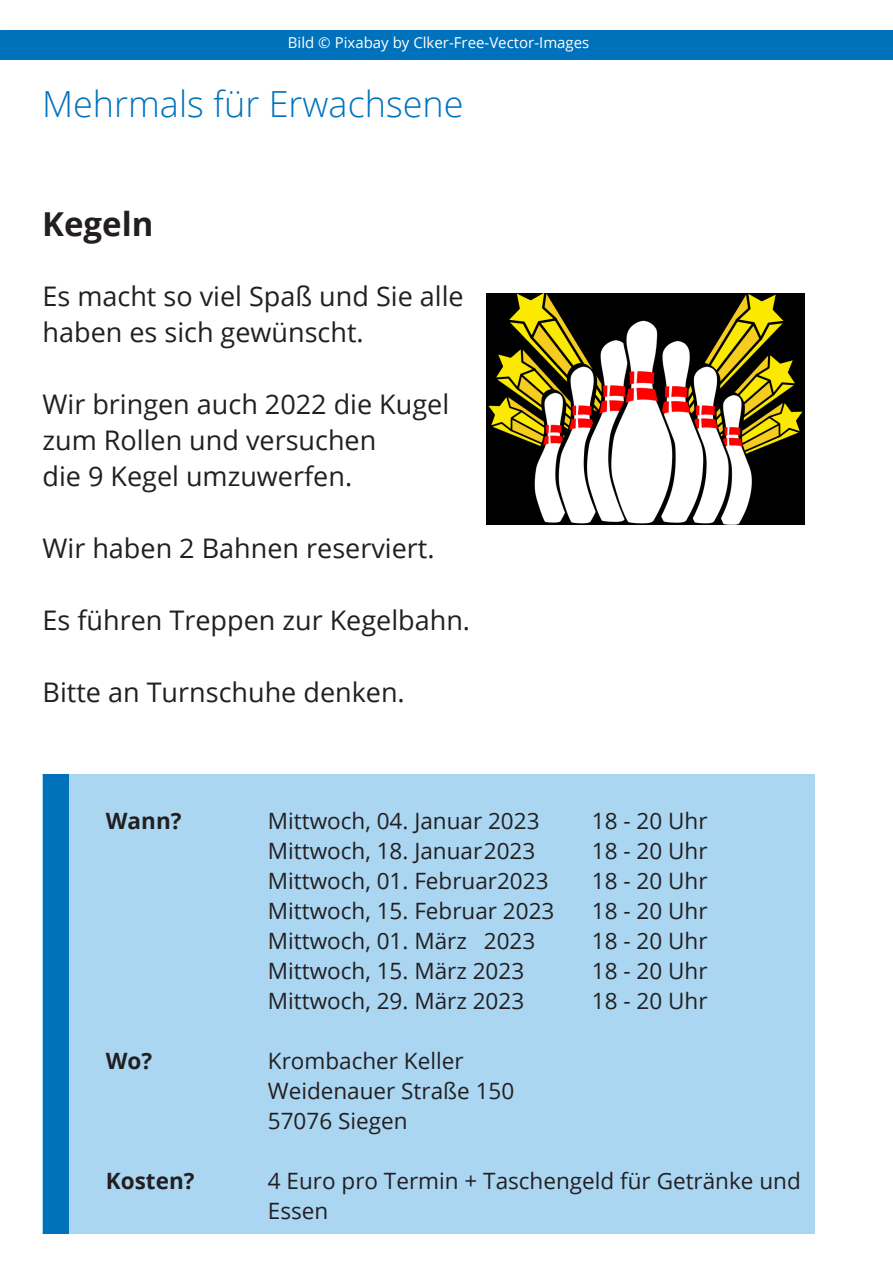
<style>
.page{position:relative;width:893px;height:1263px;background:#fff}
.page>*{position:absolute;margin:0;border:0;box-sizing:border-box;transform-origin:0 0}
.t1{font:300 36px "Open Sans";color:#0072bc}
.t2{font:700 33px "Open Sans";color:#231f20}
.t3{font:27px/36px "Open Sans";color:#231f20}
.t4{font:22.5px/30px "Open Sans";color:#231f20}
.t5{font:700 22.5px "Open Sans";color:#231f20}
.t6{font:15px "Open Sans";color:#fff}
</style>
<div class="page">
<div style="left:0;top:30px;width:893px;height:30px;background:#0072bc"></div>
<img style="left:487px;top:293px;width:317px;height:231px">
<div style="left:42px;top:774px;width:772px;height:459px;background:#aad6f2"></div>
<div style="left:44px;top:774px;width:25px;height:459px;background:#0072bc"></div>
<p class="t6" style="left:288px;top:32px;width:303px">Bild © Pixabay by Clker-Free-Vector-Images</p>
<p class="t1" style="left:42px;top:79px;width:423px">Mehrmals für Erwachsene</p>
<p class="t2" style="left:42px;top:200px;width:113px">Kegeln</p>
<p class="t3" style="left:43px;top:277px;width:423px">Es macht so viel Spaß und Sie alle haben es sich gewünscht.</p>
<p class="t3" style="left:43px;top:385px;width:408px">Wir bringen auch 2022 die Kugel zum Rollen und versuchen</p>
<p class="t3" style="left:43px;top:457px;width:311px">die 9 Kegel umzuwerfen.</p>
<p class="t3" style="left:43px;top:529px;width:394px">Wir haben 2 Bahnen reserviert.</p>
<p class="t3" style="left:43px;top:601px;width:429px">Es führen Treppen zur Kegelbahn.</p>
<p class="t3" style="left:43px;top:673px;width:364px">Bitte an Turnschuhe denken.</p>
<p class="t5" style="left:106px;top:805px;width:77px">Wann?</p>
<p class="t4" style="left:268px;top:805px;width:273px">Mittwoch, 04. Januar 2023</p>
<p class="t4" style="left:592px;top:805px;width:117px">18 - 20 Uhr</p>
<p class="t4" style="left:268px;top:835px;width:269px">Mittwoch, 18. Januar2023</p>
<p class="t4" style="left:592px;top:835px;width:117px">18 - 20 Uhr</p>
<p class="t4" style="left:268px;top:865px;width:282px">Mittwoch, 01. Februar2023</p>
<p class="t4" style="left:592px;top:865px;width:117px">18 - 20 Uhr</p>
<p class="t4" style="left:268px;top:895px;width:288px">Mittwoch, 15. Februar 2023</p>
<p class="t4" style="left:592px;top:895px;width:117px">18 - 20 Uhr</p>
<p class="t4" style="left:268px;top:925px;width:269px">Mittwoch, 01. März 2023</p>
<p class="t4" style="left:592px;top:925px;width:117px">18 - 20 Uhr</p>
<p class="t4" style="left:268px;top:955px;width:258px">Mittwoch, 15. März 2023</p>
<p class="t4" style="left:592px;top:955px;width:117px">18 - 20 Uhr</p>
<p class="t4" style="left:268px;top:985px;width:258px">Mittwoch, 29. März 2023</p>
<p class="t4" style="left:592px;top:985px;width:117px">18 - 20 Uhr</p>
<p class="t5" style="left:106px;top:1045px;width:48px">Wo?</p>
<p class="t4" style="left:268px;top:1045px;width:197px">Krombacher Keller</p>
<p class="t4" style="left:268px;top:1075px;width:248px">Weidenauer Straße 150</p>
<p class="t4" style="left:268px;top:1105px;width:141px">57076 Siegen</p>
<p class="t5" style="left:106px;top:1165px;width:90px">Kosten?</p>
<p class="t4" style="left:268px;top:1165px;width:534px">4 Euro pro Termin + Taschengeld für Getränke und<br>Essen</p>
</div>
